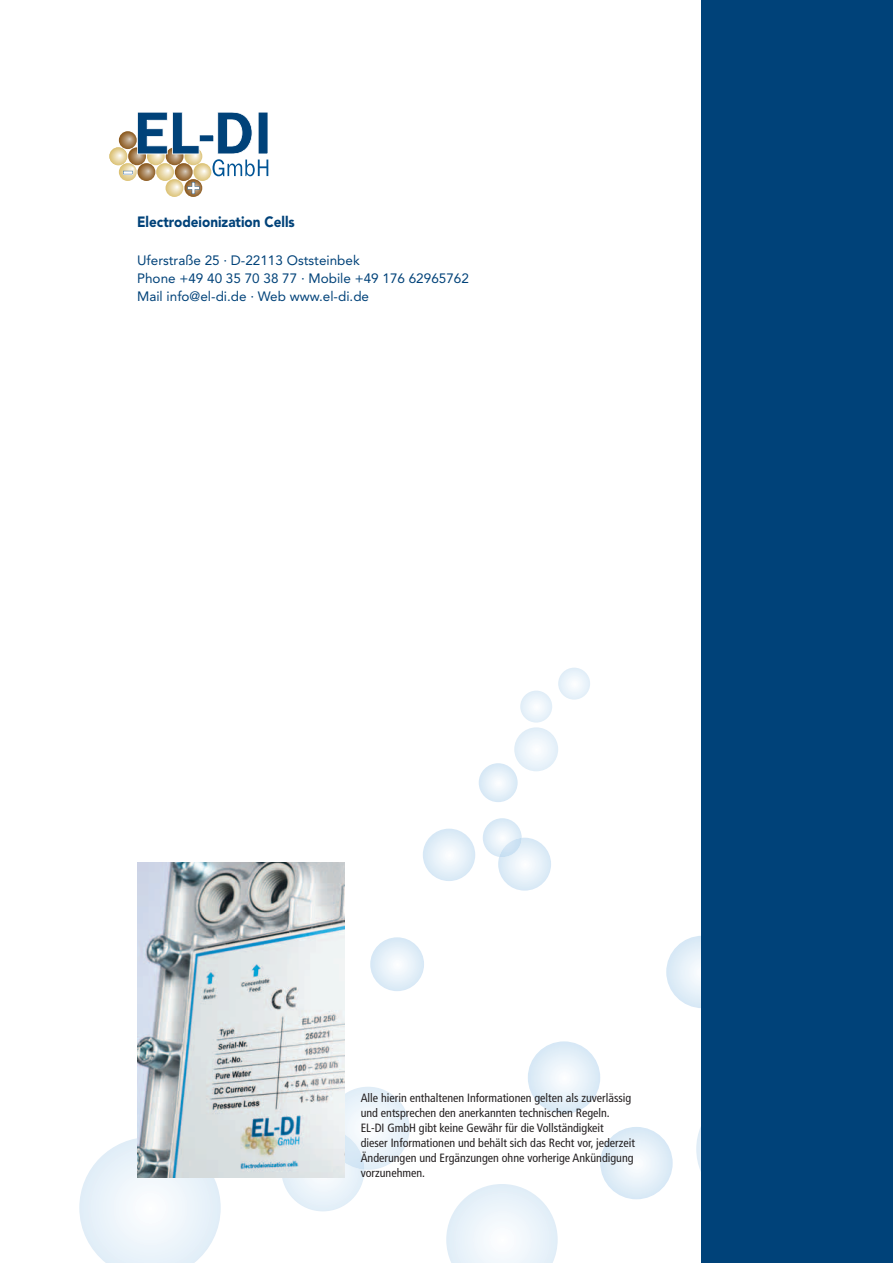
<style>
.page{position:relative;width:893px;height:1263px;background:#fff}
.page>*{position:absolute;margin:0;border:0;box-sizing:border-box;transform-origin:0 0}
.t1{font:900 14.85px "Avenir";color:#004279;scale:.91 1}
.t2{font:13.5px/18px "Avenir";color:#004279}
.t3{font:condensed 12px/15px "Frutiger";color:#231f20}
</style>
<div class="page">
<svg style="left:119px;top:131px;width:18px;height:18px"></svg>
<svg style="left:137px;top:163px;width:18px;height:18px"></svg>
<svg style="left:156px;top:163px;width:18px;height:18px"></svg>
<svg style="left:175px;top:163px;width:18px;height:18px"></svg>
<svg style="left:109px;top:147px;width:18px;height:18px"></svg>
<svg style="left:193px;top:163px;width:18px;height:18px"></svg>
<svg style="left:166px;top:179px;width:17px;height:18px"></svg>
<svg style="left:184px;top:179px;width:18px;height:18px"></svg>
<svg style="left:187px;top:182px;width:12px;height:12px"></svg>
<svg style="left:119px;top:163px;width:18px;height:18px"></svg>
<svg style="left:123px;top:112px;width:145px;height:64px"></svg>
<svg style="left:528px;top:1041px;width:72px;height:73px"></svg>
<svg style="left:600px;top:1127px;width:73px;height:72px"></svg>
<svg style="left:282px;top:1087px;width:128px;height:124px"></svg>
<img style="left:344px;top:1128px;width:20px;height:42px">
<svg style="left:666px;top:936px;width:73px;height:72px"></svg>
<svg style="left:370px;top:937px;width:54px;height:54px"></svg>
<svg style="left:446px;top:1184px;width:112px;height:79px"></svg>
<svg style="left:479px;top:763px;width:39px;height:39px"></svg>
<svg style="left:483px;top:818px;width:68px;height:73px"></svg>
<img style="left:499px;top:838px;width:23px;height:19px">
<svg style="left:423px;top:829px;width:52px;height:52px"></svg>
<svg style="left:558px;top:668px;width:32px;height:32px"></svg>
<svg style="left:520px;top:691px;width:32px;height:31px"></svg>
<svg style="left:514px;top:727px;width:44px;height:44px"></svg>
<svg style="left:79px;top:1138px;width:142px;height:125px"></svg>
<div style="left:702px;top:0;width:191px;height:1263px;background:#004279"></div>
<img style="left:137px;top:862px;width:207px;height:316px">
<p class="t1" style="left:137px;top:212px;width:175px">Electrodeionization Cells</p>
<p class="t2" style="left:137px;top:251px;width:333px">Uferstraße 25 · D-22113 Oststeinbek<br>Phone +49 40 35 70 38 77 · Mobile +49 176 62965762<br>Mail info@el-di.de · Web www.el-di.de</p>
<p class="t3" style="left:361px;top:1090px;width:276px">Alle hierin enthaltenen Informationen gelten als zuverlässig und entsprechen den anerkannten technischen Regeln.<br>EL-DI GmbH gibt keine Gewähr für die Vollständigkeit<br>dieser Informationen und behält sich das Recht vor, jederzeit Änderungen und Ergänzungen ohne vorherige Ankündigung vorzunehmen.</p>
</div>
